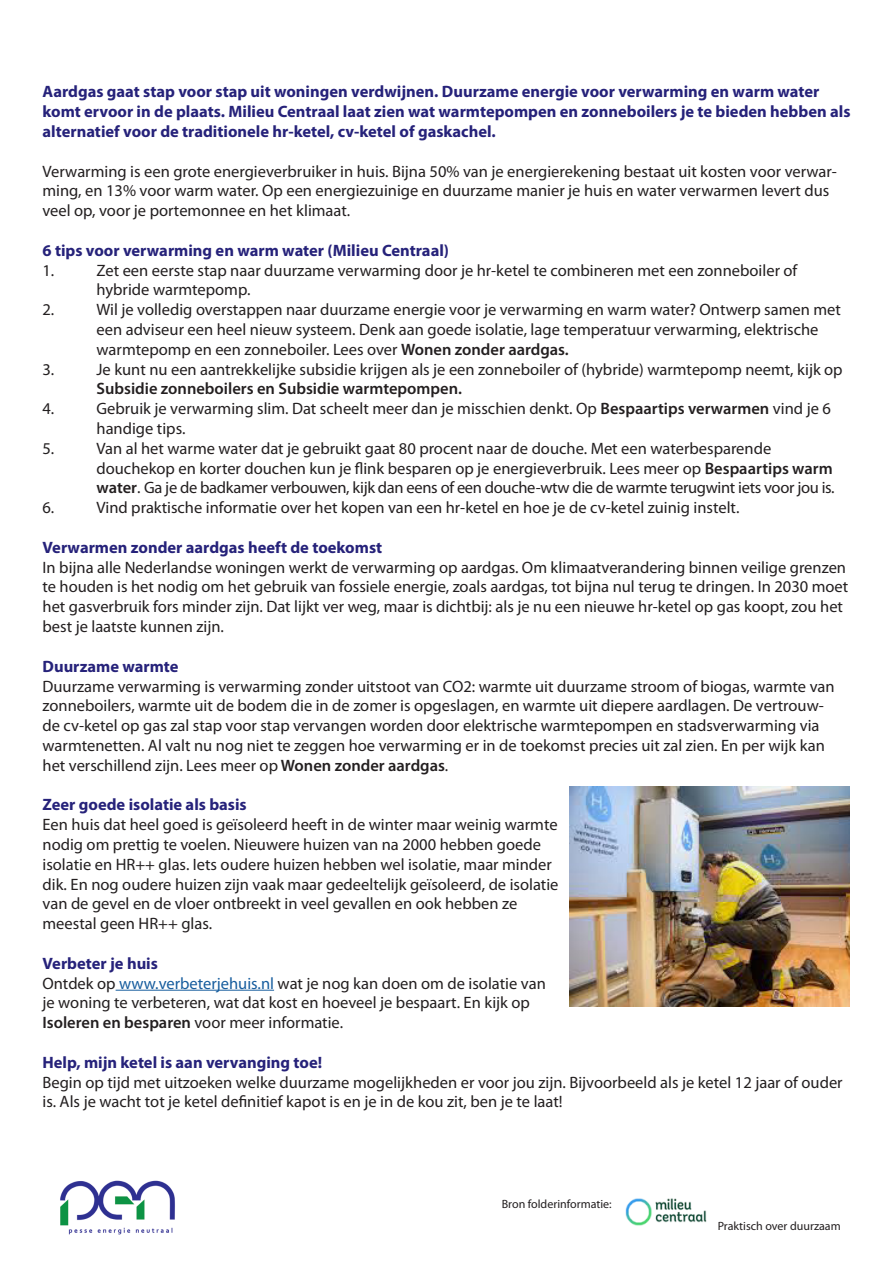
<style>
.page{position:relative;width:893px;height:1263px;background:#fff}
.page>*{position:absolute;margin:0;border:0;box-sizing:border-box;transform-origin:0 0}
.t1{font:16.5px/19.8px "Myriad Pro";color:#231f20}
.t2{font:700 16.5px/19.8px "Myriad Pro";color:#26227a}
.t3{font:16.5px "Myriad Pro";letter-spacing:-.02em;color:#231f20}
.t4{font:600 16.5px "Myriad Pro";color:#231f20}
.t5{font:12px "Myriad Pro";color:#231f20}
.s1{font-weight:600}
.s2{color:#175d9e}
</style>
<div class="page">
<img style="left:625px;top:1198px;width:82px;height:28px">
<img style="left:60px;top:1180px;width:115px;height:55px">
<hr style="left:116px;top:990px;width:158px;height:1px;background:#175d9e">
<img style="left:569px;top:787px;width:280px;height:219px">
<p class="t2" style="left:43px;top:82px;width:809px">Aardgas gaat stap voor stap uit woningen verdwijnen. Duurzame energie voor verwarming en warm water komt ervoor in de plaats. Milieu Centraal laat zien wat warmtepompen en zonneboilers je te bieden hebben als alternatief voor de traditionele hr-ketel, cv-ketel of gaskachel.</p>
<p class="t1" style="left:43px;top:162px;width:796px">Verwarming is een grote energieverbruiker in huis. Bijna 50% van je energierekening bestaat uit kosten voor verwar&shy;ming, en 13% voor warm water. Op een energiezuinige en duurzame manier je huis en water verwarmen levert dus veel op, voor je portemonnee en het klimaat.</p>
<p class="t2" style="left:43px;top:241px;width:408px">6 tips voor verwarming en warm water (Milieu Centraal)</p>
<p class="t1" style="left:43px;top:261px;width:13px">1.</p>
<p class="t1" style="left:97px;top:261px;width:702px">Zet een eerste stap naar duurzame verwarming door je hr-ketel te combineren met een zonneboiler of</p>
<p class="t1" style="left:97px;top:280px;width:155px">hybride warmtepomp.</p>
<p class="t1" style="left:43px;top:300px;width:13px">2.</p>
<p class="t1" style="left:97px;top:300px;width:746px">Wil je volledig overstappen naar duurzame energie voor je verwarming en warm water? Ontwerp samen met</p>
<p class="t1" style="left:97px;top:320px;width:723px">een adviseur een heel nieuw systeem. Denk aan goede isolatie, lage temperatuur verwarming, elektrische</p>
<p class="t1" style="left:97px;top:340px;width:474px">warmtepomp en een zonneboiler. Lees over <span class="s1">Wonen zonder aardgas.</span></p>
<p class="t1" style="left:43px;top:360px;width:13px">3.</p>
<p class="t1" style="left:97px;top:360px;width:748px">Je kunt nu een aantrekkelijke subsidie krijgen als je een zonneboiler of (hybride) warmtepomp neemt, kijk op</p>
<p class="t4" style="left:97px;top:380px;width:367px">Subsidie zonneboilers en Subsidie warmtepompen.</p>
<p class="t1" style="left:43px;top:399px;width:13px">4.</p>
<p class="t1" style="left:97px;top:399px;width:736px">Gebruik je verwarming slim. Dat scheelt meer dan je misschien denkt. Op <span class="s1">Bespaartips verwarmen</span> vind je 6</p>
<p class="t1" style="left:97px;top:419px;width:90px">handige tips.</p>
<p class="t1" style="left:43px;top:439px;width:13px">5.</p>
<p class="t1" style="left:97px;top:439px;width:676px">Van al het warme water dat je gebruikt gaat 80 procent naar de douche. Met een waterbesparende</p>
<p class="t1" style="left:97px;top:459px;width:738px">douchekop en korter douchen kun je flink besparen op je energieverbruik. Lees meer op <span class="s1">Bespaartips warm</span></p>
<p class="t3" style="left:97px;top:479px;width:740px"><span class="s1">water</span>. Ga je de badkamer verbouwen, kijk dan eens of een douche-wtw die de warmte terugwint iets voor jou is.</p>
<p class="t1" style="left:43px;top:498px;width:13px">6.</p>
<p class="t1" style="left:97px;top:498px;width:644px">Vind praktische informatie over het kopen van een hr-ketel en hoe je de cv-ketel zuinig instelt.</p>
<p class="t2" style="left:43px;top:538px;width:341px">Verwarmen zonder aardgas heeft de toekomst</p>
<p class="t1" style="left:43px;top:558px;width:807px">In bijna alle Nederlandse woningen werkt de verwarming op aardgas. Om klimaatverandering binnen veilige grenzen te houden is het nodig om het gebruik van fossiele energie, zoals aardgas, tot bijna nul terug te dringen. In 2030 moet het gasverbruik fors minder zijn. Dat lijkt ver weg, maar is dichtbij: als je nu een nieuwe hr-ketel op gas koopt, zou het best je laatste kunnen zijn.</p>
<p class="t2" style="left:43px;top:656px;width:138px">Duurzame warmte</p>
<p class="t1" style="left:43px;top:676px;width:794px">Duurzame verwarming is verwarming zonder uitstoot van CO2: warmte uit duurzame stroom of biogas, warmte van zonneboilers, warmte uit de bodem die in de zomer is opgeslagen, en warmte uit diepere aardlagen. De vertrouw&shy;de cv-ketel op gas zal stap voor stap vervangen worden door elektrische warmtepompen en stadsverwarming via warmtenetten. Al valt nu nog niet te zeggen hoe verwarming er in de toekomst precies uit zal zien. En per wijk kan het verschillend zijn. Lees meer op <span class="s1">Wonen zonder aardgas</span>.</p>
<p class="t2" style="left:43px;top:795px;width:206px">Zeer goede isolatie als basis</p>
<p class="t1" style="left:43px;top:815px;width:517px">Een huis dat heel goed is geïsoleerd heeft in de winter maar weinig warmte nodig om prettig te voelen. Nieuwere huizen van na 2000 hebben goede</p>
<p class="t1" style="left:43px;top:855px;width:518px">isolatie en HR++ glas. Iets oudere huizen hebben wel isolatie, maar minder dik. En nog oudere huizen zijn vaak maar gedeeltelijk geïsoleerd, de isolatie van de gevel en de vloer ontbreekt in veel gevallen en ook hebben ze</p>
<p class="t1" style="left:43px;top:914px;width:171px">meestal geen HR++ glas.</p>
<p class="t2" style="left:43px;top:953px;width:117px">Verbeter je huis</p>
<p class="t1" style="left:43px;top:973px;width:505px">Ontdek op <span class="s2">www.verbeterjehuis.nl</span> wat je nog kan doen om de isolatie van</p>
<p class="t1" style="left:43px;top:993px;width:489px">je woning te verbeteren, wat dat kost en hoeveel je bespaart. En kijk op</p>
<p class="t1" style="left:43px;top:1013px;width:302px"><span class="s1">Isoleren en besparen</span> voor meer informatie.</p>
<p class="t2" style="left:43px;top:1052px;width:281px">Help, mijn ketel is aan vervanging toe!</p>
<p class="t1" style="left:43px;top:1072px;width:802px">Begin op tijd met uitzoeken welke duurzame mogelijkheden er voor jou zijn. Bijvoorbeeld als je ketel 12 jaar of ouder is. Als je wacht tot je ketel definitief kapot is en je in de kou zit, ben je te laat!</p>
<p class="t5" style="left:502px;top:1197px;width:112px">Bron folderinformatie:</p>
<p class="t5" style="left:718px;top:1219px;width:124px">Praktisch over duurzaam</p>
</div>
